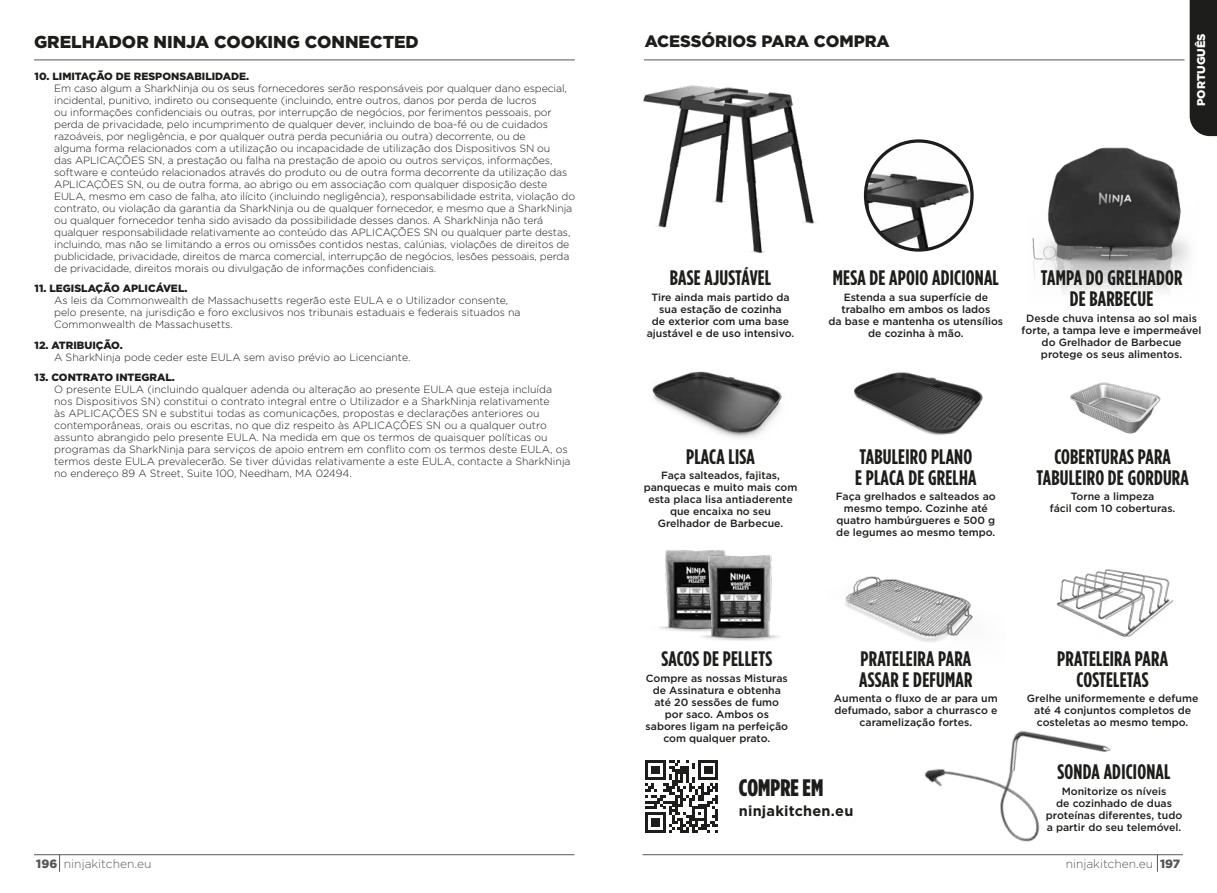
<style>
.page{position:relative;width:1217px;height:893px;background:#fff}
.page>*{position:absolute;margin:0;border:0;box-sizing:border-box;transform-origin:0 0}
.t1{font:900 23.85px "Gotham Condensed";letter-spacing:.005em;color:#1d1d1b}
.t2{font:700 21px/21px "Gotham Condensed";letter-spacing:.01em;color:#1d1d1b;text-align:center}
.t3{font:900 17.25px "Gotham";color:#1d1d1b}
.t4{font:900 16.5px "Gotham";color:#1d1d1b}
.t5{font:700 14.55px "Gotham";letter-spacing:.015em;color:#1d1d1b}
.t6{font:300 12px "Gotham";color:#575756}
.t7{font:900 11.25px "Gotham";color:#fff}
.t8{font:300 10.5px/12px "Gotham";letter-spacing:-.01em;color:#1d1d1b}
.t9{font:500 10.5px/12px "Gotham";color:#1d1d1b;text-align:center}
.t10{font:900 10.5px "Gotham";color:#1d1d1b}
.s1{font-weight:900}
</style>
<div class="page">
<hr style="left:34px;top:854px;width:540px;height:1px;background:#575756">
<svg style="left:59px;top:855px;width:1px;height:17px"></svg>
<hr style="left:642px;top:854px;width:540px;height:1px;background:#575756">
<svg style="left:1156px;top:855px;width:1px;height:16px"></svg>
<img style="left:914px;top:730px;width:224px;height:126px">
<img style="left:1032px;top:238px;width:154px;height:54px">
<img style="left:1037px;top:147px;width:152px;height:115px">
<hr style="left:34px;top:60px;width:540px;height:1px;background:#575756">
<img style="left:643px;top:59px;width:264px;height:194px">
<img style="left:865px;top:141px;width:106px;height:109px">
<div style="left:863px;top:139px;width:110px;height:113px;border:3px solid #1d1d1b;border-radius:50%"></div>
<svg style="left:645px;top:760px;width:73px;height:73px"></svg>
<img style="left:652px;top:371px;width:130px;height:67px">
<img style="left:1070px;top:382px;width:91px;height:52px">
<img style="left:845px;top:576px;width:128px;height:66px">
<img style="left:1056px;top:569px;width:118px;height:68px">
<img style="left:854px;top:372px;width:129px;height:62px">
<hr style="left:643px;top:60px;width:541px;height:1px;background:#575756">
<div style="left:1189px;top:0;width:27px;height:136px;background:#1d1d1b"></div>
<img style="left:659px;top:550px;width:22px;height:81px">
<img style="left:681px;top:550px;width:99px;height:91px">
<h3 class="t3" style="left:34px;top:30px;width:386px">GRELHADOR NINJA COOKING CONNECTED</h3>
<p class="t10" style="left:35px;top:69px;width:215px">10. LIMITAÇÃO DE RESPONSABILIDADE.</p>
<p class="t8" style="left:54px;top:81px;width:522px">Em caso algum a SharkNinja ou os seus fornecedores serão responsáveis por qualquer dano especial, incidental, punitivo, indireto ou consequente (incluindo, entre outros, danos por perda de lucros<br>ou informações confidenciais ou outras, por interrupção de negócios, por ferimentos pessoais, por perda de privacidade, pelo incumprimento de qualquer dever, incluindo de boa-fé ou de cuidados razoáveis, por negligência, e por qualquer outra perda pecuniária ou outra) decorrente, ou de<br>alguma forma relacionados com a utilização ou incapacidade de utilização dos Dispositivos SN ou<br>das APLICAÇÕES SN, a prestação ou falha na prestação de apoio ou outros serviços, informações, software e conteúdo relacionados através do produto ou de outra forma decorrente da utilização das APLICAÇÕES SN, ou de outra forma, ao abrigo ou em associação com qualquer disposição deste EULA, mesmo em caso de falha, ato ilícito (incluindo negligência), responsabilidade estrita, violação do contrato, ou violação da garantia da SharkNinja ou de qualquer fornecedor, e mesmo que a SharkNinja ou qualquer fornecedor tenha sido avisado da possibilidade desses danos. A SharkNinja não terá qualquer responsabilidade relativamente ao conteúdo das APLICAÇÕES SN ou qualquer parte destas, incluindo, mas não se limitando a erros ou omissões contidos nestas, calúnias, violações de direitos de publicidade, privacidade, direitos de marca comercial, interrupção de negócios, lesões pessoais, perda de privacidade, direitos morais ou divulgação de informações confidenciais.</p>
<p class="t10" style="left:35px;top:281px;width:153px">11. LEGISLAÇÃO APLICÁVEL.</p>
<p class="t8" style="left:54px;top:294px;width:468px">As leis da Commonwealth de Massachusetts regerão este EULA e o Utilizador consente, pelo presente, na jurisdição e foro exclusivos nos tribunais estaduais e federais situados na<br>Commonwealth de Massachusetts.</p>
<p class="t10" style="left:35px;top:338px;width:89px">12. ATRIBUIÇÃO.</p>
<p class="t8" style="left:54px;top:351px;width:358px">A SharkNinja pode ceder este EULA sem aviso prévio ao Licenciante.</p>
<p class="t10" style="left:35px;top:370px;width:141px">13. CONTRATO INTEGRAL.</p>
<p class="t8" style="left:54px;top:383px;width:518px">O presente EULA (incluindo qualquer adenda ou alteração ao presente EULA que esteja incluída nos Dispositivos SN) constitui o contrato integral entre o Utilizador e a SharkNinja relativamente<br>às APLICAÇÕES SN e substitui todas as comunicações, propostas e declarações anteriores ou contemporâneas, orais ou escritas, no que diz respeito às APLICAÇÕES SN ou a qualquer outro assunto abrangido pelo presente EULA. Na medida em que os termos de quaisquer políticas ou programas da SharkNinja para serviços de apoio entrem em conflito com os termos deste EULA, os termos deste EULA prevalecerão. Se tiver dúvidas relativamente a este EULA, contacte a SharkNinja no endereço 89 A Street, Suite 100, Needham, MA 02494.</p>
<h3 class="t4" style="left:644px;top:30px;width:246px">ACESSÓRIOS PARA COMPRA</h3>
<p class="t7" style="left:1193px;top:106px;width:74px;rotate:-90deg">PORTUGUÊS</p>
<h2 class="t2" style="left:669px;top:268px;width:103px">BASE AJUSTÁVEL</h2>
<p class="t9" style="left:646px;top:291px;width:149px">Tire ainda mais partido da sua estação de cozinha<br>de exterior com uma base ajustável e de uso intensivo.</p>
<h2 class="t2" style="left:832px;top:267px;width:167px">MESA DE APOIO ADICIONAL</h2>
<p class="t9" style="left:828px;top:291px;width:176px">Estenda a sua superfície de trabalho em ambos os lados<br>da base e mantenha os utensílios de cozinha à mão.</p>
<h2 class="t2" style="left:1040px;top:267px;width:143px">TAMPA DO GRELHADOR<br>DE BARBECUE</h2>
<p class="t9" style="left:1021px;top:312px;width:181px">Desde chuva intensa ao sol mais forte, a tampa leve e impermeável do Grelhador de Barbecue protege os seus alimentos.</p>
<h2 class="t2" style="left:686px;top:446px;width:70px">PLACA LISA</h2>
<p class="t9" style="left:643px;top:469px;width:155px">Faça salteados, fajitas, panquecas e muito mais com esta placa lisa antiaderente que encaixa no seu<br>Grelhador de Barbecue.</p>
<h2 class="t2" style="left:855px;top:446px;width:123px;text-align:left">TABULEIRO PLANO<br>E PLACA DE GRELHA</h2>
<p class="t9" style="left:835px;top:490px;width:161px">Faça grelhados e salteados ao mesmo tempo. Cozinhe até quatro hambúrgueres e 500 g de legumes ao mesmo tempo.</p>
<h2 class="t2" style="left:1036px;top:446px;width:154px">COBERTURAS PARA<br>TABULEIRO DE GORDURA</h2>
<p class="t9" style="left:1049px;top:490px;width:127px">Torne a limpeza<br>fácil com 10 coberturas.</p>
<h2 class="t2" style="left:661px;top:648px;width:112px">SACOS DE PELLETS</h2>
<p class="t9" style="left:645px;top:672px;width:144px">Compre as nossas Misturas de Assinatura e obtenha até 20 sessões de fumo por saco. Ambos os sabores ligam na perfeição com qualquer prato.</p>
<h2 class="t2" style="left:859px;top:648px;width:115px;text-align:left">PRATELEIRA PARA<br>ASSAR E DEFUMAR</h2>
<p class="t9" style="left:833px;top:693px;width:165px">Aumenta o fluxo de ar para um defumado, sabor a churrasco e caramelização fortes.</p>
<h1 class="t1" style="left:738px;top:773px;width:86px">COMPRE EM</h1>
<h3 class="t5" style="left:738px;top:801px;width:116px">ninjakitchen.eu</h3>
<h2 class="t2" style="left:1056px;top:648px;width:112px">PRATELEIRA PARA<br>COSTELETAS</h2>
<p class="t9" style="left:1026px;top:693px;width:173px">Grelhe uniformemente e defume até 4 conjuntos completos de costeletas ao mesmo tempo.</p>
<h2 class="t2" style="left:1057px;top:761px;width:114px">SONDA ADICIONAL</h2>
<p class="t9" style="left:1045px;top:785px;width:138px">Monitorize os níveis<br>de cozinhado de duas proteínas diferentes, tudo a partir do seu telemóvel.</p>
<p class="t6" style="left:36px;top:856px;width:116px"><span class="s1">196</span> ninjakitchen.eu</p>
<p class="t6" style="left:1065px;top:856px;width:116px">ninjakitchen.eu <span class="s1">197</span></p>
</div>
